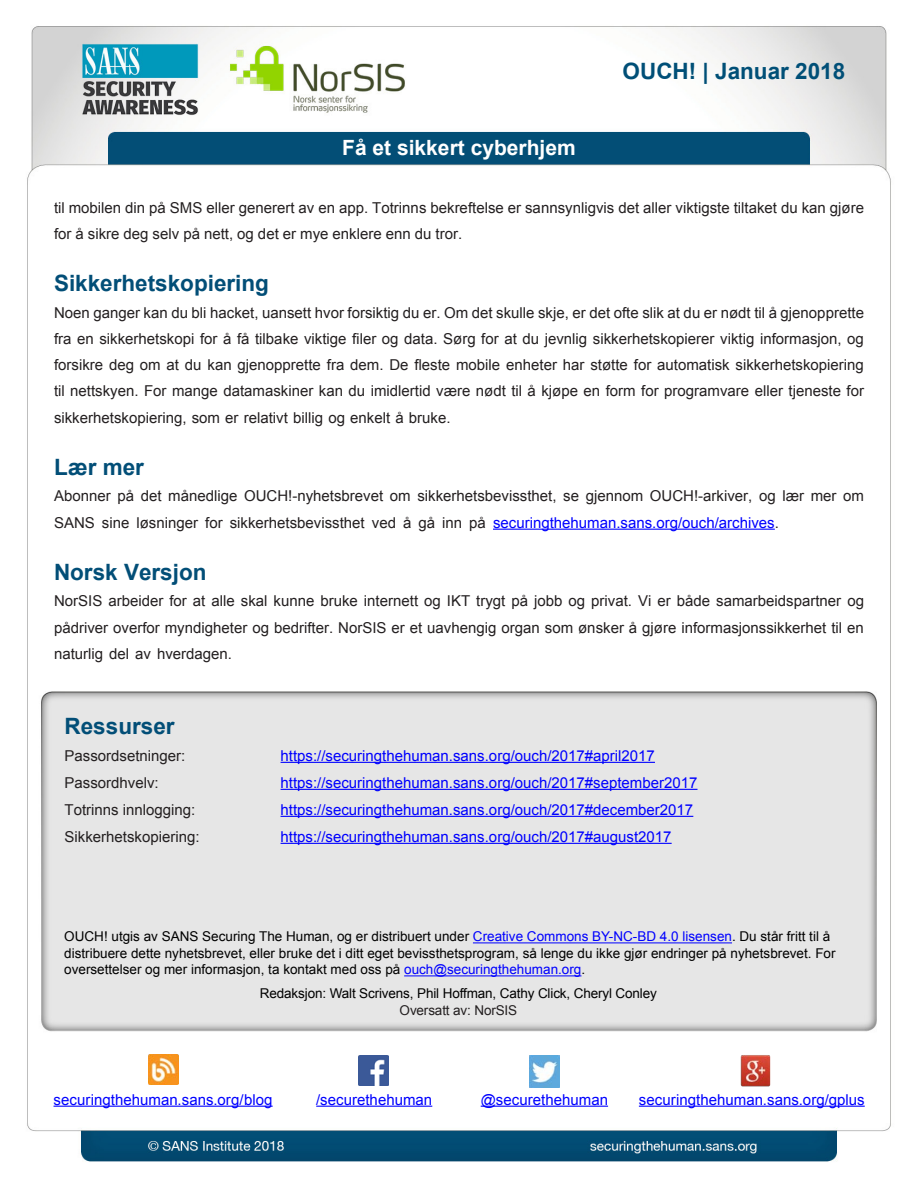
<style>
.page{position:relative;width:918px;height:1188px;background:#fff}
.page>*{position:absolute;margin:0;border:0;box-sizing:border-box;transform-origin:0 0}
.MainText{font:700 22.5px "Arial";color:#024e77}
.t1{font:700 22.5px "Arial";color:#004f77}
.t2{font:700 21px "Arial";color:#fff}
.MainText-2{font:15px/26.2px "Arial";color:#231f20}
.t3{font:15px "Arial";color:#00f}
.t4{font:13.5px/16.5px "Arial";color:#000}
.t5{font:13.5px "Arial";letter-spacing:-.01em;color:#231f20}
.s1{color:#00f}
</style>
<div class="page">
<img style="left:27px;top:26px;width:864px;height:1136px">
<hr style="left:493px;top:529px;width:282px;height:1px;background:#00f">
<hr style="left:473px;top:942px;width:259px;height:1px;background:#00f">
<hr style="left:404px;top:975px;width:177px;height:1px;background:#00f">
<hr style="left:281px;top:762px;width:374px;height:1px;background:#00f">
<hr style="left:281px;top:789px;width:417px;height:1px;background:#00f">
<hr style="left:281px;top:816px;width:412px;height:1px;background:#00f">
<hr style="left:281px;top:843px;width:391px;height:1px;background:#00f">
<img style="left:148px;top:1054px;width:30px;height:30px">
<hr style="left:54px;top:1106px;width:219px;height:1px;background:#00f">
<img style="left:359px;top:1055px;width:30px;height:30px">
<hr style="left:316px;top:1106px;width:116px;height:1px;background:#00f">
<img style="left:530px;top:1055px;width:30px;height:32px">
<hr style="left:481px;top:1106px;width:127px;height:1px;background:#00f">
<img style="left:741px;top:1054px;width:30px;height:32px">
<hr style="left:639px;top:1106px;width:226px;height:1px;background:#00f">
<h2 class="t2" style="left:342px;top:134px;width:235px">Få et sikkert cyberhjem</h2>
<h1 class="t1" style="left:623px;top:56px;width:224px">OUCH! | Januar 2018</h1>
<p class="MainText-2" style="left:54px;top:194px;width:812px">til mobilen din på SMS eller generert av en app. Totrinns bekreftelse er sannsynligvis det aller viktigste tiltaket du kan gjøre for å sikre deg selv på nett, og det er mye enklere enn du tror.</p>
<p class="MainText" style="left:54px;top:268px;width:217px">Sikkerhetskopiering</p>
<p class="MainText-2" style="left:54px;top:299px;width:812px;text-align:justify">Noen ganger kan du bli hacket, uansett hvor forsiktig du er. Om det skulle skje, er det ofte slik at du er nødt til å gjenopprette fra en sikkerhetskopi for å få tilbake viktige filer og data. Sørg for at du jevnlig sikkerhetskopierer viktig informasjon, og forsikre deg om at du kan gjenopprette fra dem. De fleste mobile enheter har støtte for automatisk sikkerhetskopiering til nettskyen. For mange datamaskiner kan du imidlertid være nødt til å kjøpe en form for programvare eller tjeneste for sikkerhetskopiering, som er relativt billig og enkelt å bruke.</p>
<p class="MainText" style="left:54px;top:452px;width:92px">Lær mer</p>
<p class="MainText-2" style="left:493px;top:483px;width:372px;text-indent:-439px">Abonner på det månedlige OUCH -! nyhetsbrevet om sikkerhetsbevissthet, se gjennom OUCH -! arkiver, og lær mer om <span class="s1">securingthehuman.sans.org/ouch/archives</span>.</p>
<p class="MainText-2" style="left:403px;top:509px;width:10px">å</p>
<p class="MainText-2" style="left:418px;top:509px;width:18px">gå</p>
<p class="MainText-2" style="left:469px;top:509px;width:18px">på</p>
<p class="MainText-2" style="left:54px;top:509px;width:42px">SANS</p>
<p class="MainText" style="left:54px;top:557px;width:154px">Norsk Versjon</p>
<p class="MainText-2" style="left:54px;top:588px;width:812px;text-align:justify">NorSIS arbeider for at alle skal kunne bruke internett og IKT trygt på jobb og privat. Vi er både samarbeidspartner og pådriver overfor myndigheter og bedrifter. NorSIS er et uavhengig organ som ønsker å gjøre informasjonssikkerhet til en naturlig del av hverdagen.</p>
<p class="MainText-2" style="left:205px;top:509px;width:19px">for</p>
<p class="MainText-2" style="left:102px;top:509px;width:29px">sine</p>
<p class="MainText-2" style="left:136px;top:509px;width:63px">løsninger</p>
<p class="MainText-2" style="left:230px;top:509px;width:137px">sikkerhetsbevissthet</p>
<p class="MainText-2" style="left:372px;top:509px;width:26px">ved</p>
<p class="MainText-2" style="left:442px;top:509px;width:22px">inn</p>
<p class="MainText" style="left:65px;top:711px;width:112px">Ressurser</p>
<p class="MainText-2" style="left:65px;top:743px;width:122px">Passordsetninger:</p>
<p class="t3" style="left:281px;top:746px;width:376px">https://securingthehuman.sans.org/ouch/2017#april2017</p>
<p class="MainText-2" style="left:65px;top:770px;width:96px">Passordhvelv:</p>
<p class="t3" style="left:281px;top:773px;width:418px">https://securingthehuman.sans.org/ouch/2017#september2017</p>
<p class="MainText-2" style="left:65px;top:797px;width:132px">Totrinns innlogging:</p>
<p class="t3" style="left:281px;top:800px;width:414px">https://securingthehuman.sans.org/ouch/2017#december2017</p>
<p class="MainText-2" style="left:65px;top:824px;width:137px">Sikkerhetskopiering:</p>
<p class="t3" style="left:281px;top:827px;width:393px">https://securingthehuman.sans.org/ouch/2017#august2017</p>
<p class="t4" style="left:64px;top:929px;width:773px">OUCH! utgis av SANS Securing The Human, og er distribuert under <span class="s1">Creative Commons BY-NC-BD 4.0 lisensen</span>. Du står fritt til å distribuere dette nyhetsbrevet, eller bruke det i ditt eget bevissthetsprogram, så lenge du ikke gjør endringer på nyhetsbrevet. For oversettelser og mer informasjon ta, kontakt med oss på <span class="s1">ouch@securingthehuman.org</span>.</p>
<p class="t4" style="left:260px;top:986px;width:399px">Redaksjon: Walt Scrivens, Phil Hoffman, Cathy Click, Cheryl Conley</p>
<p class="t5" style="left:400px;top:1001px;width:119px">Oversatt av: NorSIS</p>
<p class="t3" style="left:54px;top:1090px;width:221px">securingthehuman.sans.org/blog</p>
<p class="t3" style="left:316px;top:1090px;width:118px">/securethehuman</p>
<p class="t3" style="left:481px;top:1090px;width:129px">@securethehuman</p>
<p class="t3" style="left:639px;top:1090px;width:227px">securingthehuman.sans.org/gplus</p>
</div>
